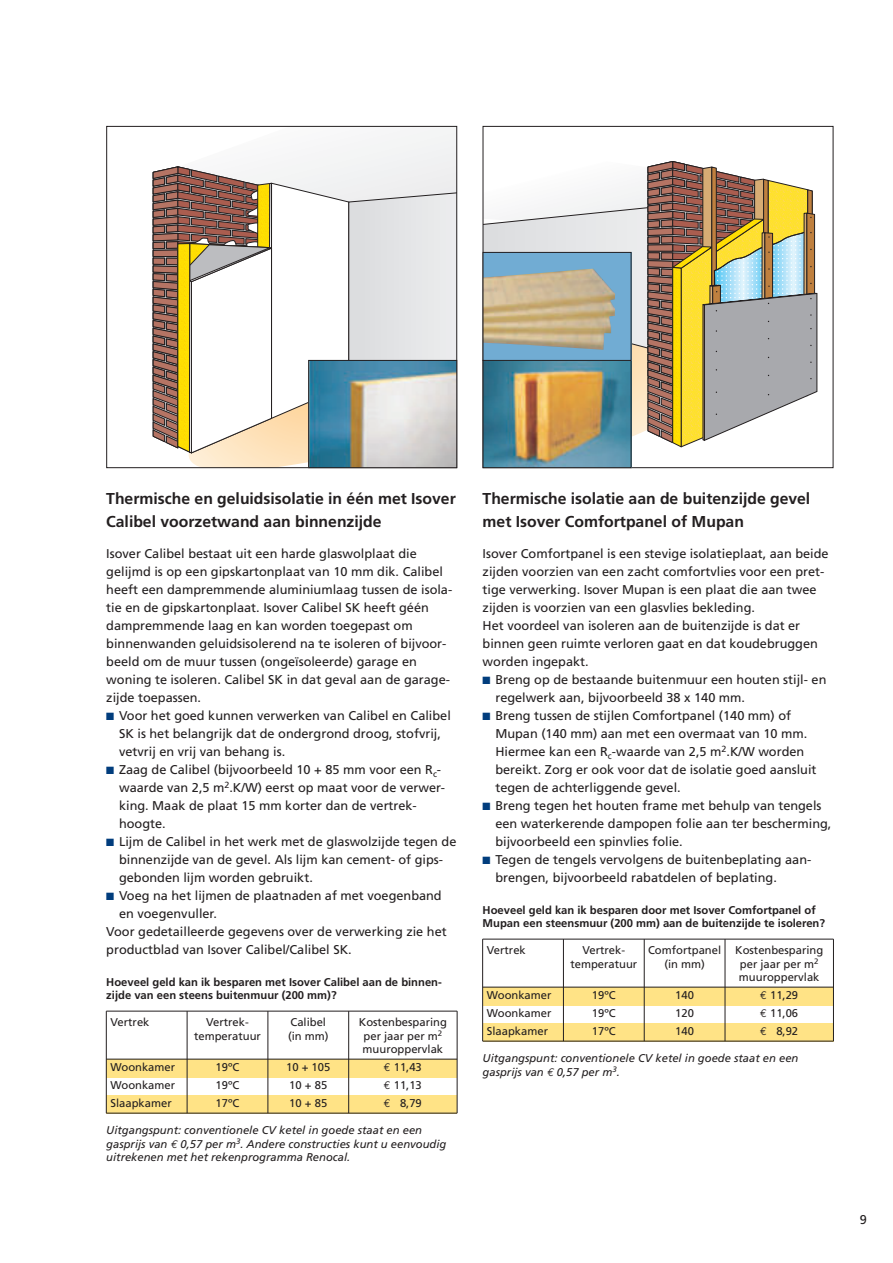
<style>
.page{position:relative;width:893px;height:1263px;background:#fff}
.page>*{position:absolute;margin:0;border:0;box-sizing:border-box;transform-origin:0 0}
.t1{font:700 15.75px/22.5px "Frutiger";color:#231f20}
.t2{font:12.75px/18px "Frutiger";color:#231f20}
.t3{font:11.25px/13.5px "Frutiger";color:#231f20}
.t4{font:italic 11.25px/13.5px "Frutiger";color:#231f20}
.t5{font:700 11.25px/13.5px "Frutiger";color:#231f20}
.s1{color:#013d7d}
.s2{font-family:"Euro Mono"}
</style>
<div class="page">
<div style="left:483px;top:1023px;width:350px;height:18px;background:#ffe386"></div>
<div style="left:483px;top:987px;width:350px;height:18px;background:#ffe386"></div>
<div style="left:106px;top:1095px;width:351px;height:18px;background:#ffe386"></div>
<div style="left:106px;top:1059px;width:351px;height:18px;background:#ffe386"></div>
<svg style="left:152px;top:128px;width:303px;height:338px"></svg>
<svg style="left:485px;top:161px;width:332px;height:299px"></svg>
<img style="left:310px;top:362px;width:145px;height:104px">
<div style="left:308px;top:360px;width:149px;height:108px;border:1px solid #231f20"></div>
<img style="left:485px;top:362px;width:144px;height:104px">
<div style="left:483px;top:360px;width:148px;height:108px;border:1px solid #231f20"></div>
<div style="left:483px;top:252px;width:148px;height:108px;background:#71acd3"></div>
<img style="left:485px;top:269px;width:130px;height:81px">
<div style="left:483px;top:252px;width:148px;height:109px;border:1px solid #231f20"></div>
<hr style="left:106px;top:1011px;width:351px;height:1px;background:#231f20">
<hr style="left:106px;top:1011px;width:1px;height:102px;background:#231f20">
<hr style="left:187px;top:1011px;width:1px;height:102px;background:#231f20">
<hr style="left:268px;top:1011px;width:1px;height:102px;background:#231f20">
<hr style="left:348px;top:1011px;width:1px;height:102px;background:#231f20">
<hr style="left:457px;top:1011px;width:1px;height:102px;background:#231f20">
<hr style="left:106px;top:1059px;width:351px;height:1px;background:#231f20">
<hr style="left:106px;top:1113px;width:351px;height:1px;background:#231f20">
<hr style="left:483px;top:939px;width:350px;height:1px;background:#231f20">
<hr style="left:482px;top:939px;width:1px;height:102px;background:#231f20">
<hr style="left:563px;top:939px;width:1px;height:102px;background:#231f20">
<hr style="left:644px;top:939px;width:1px;height:102px;background:#231f20">
<hr style="left:725px;top:939px;width:1px;height:102px;background:#231f20">
<hr style="left:833px;top:939px;width:1px;height:102px;background:#231f20">
<hr style="left:483px;top:987px;width:350px;height:1px;background:#231f20">
<hr style="left:483px;top:1041px;width:350px;height:1px;background:#231f20">
<p class="t1" style="left:106px;top:488px;width:351px">Thermische en geluidsisolatie in één met Isover<br>Calibel voorzetwand aan binnenzijde</p>
<p class="t2" style="left:106px;top:546px;width:347px">Isover Calibel bestaat uit een harde glaswolplaat die gelijmd is op een gipskartonplaat van 10 mm dik. Calibel heeft een dampremmende aluminiumlaag tussen de isola&shy;tie en de gipskartonplaat. Isover Calibel SK heeft géén dampremmende laag en kan worden toegepast om binnenwanden geluidsisolerend na te isoleren of bijvoor&shy;beeld om de muur tussen (ongeïsoleerde) garage en woning te isoleren. Calibel SK in dat geval aan de garage&shy;zijde toepassen.</p>
<p class="t2" style="left:119px;top:708px;width:333px;text-indent:-13px"><span class="s1">■</span> Voor het goed kunnen verwerken van Calibel en Calibel<br>SK is het belangrijk dat de ondergrond droog, stofvrij, vetvrij en vrij van behang is.</p>
<p class="t2" style="left:119px;top:762px;width:327px;text-indent:-13px"><span class="s1">■</span> Zaag de Calibel (bijvoorbeeld 10 + 85 mm voor een R<sub>c&shy;</sub>waarde van 2,5 m<sup>2</sup>.K/W) eerst op maat voor de verwer&shy;king. Maak de plaat 15 mm korter dan de vertrek&shy;hoogte.</p>
<p class="t2" style="left:119px;top:834px;width:339px;text-indent:-13px"><span class="s1">■</span> Lijm de Calibel in het werk met de glaswolzijde tegen de binnenzijde van de gevel. Als lijm kan cement- of gips&shy;gebonden lijm worden gebruikt.</p>
<p class="t2" style="left:106px;top:888px;width:337px"><span class="s1">■</span> Voeg na het lijmen de plaatnaden af met voegenband</p>
<p class="t2" style="left:119px;top:906px;width:99px">en voegenvuller.</p>
<p class="t2" style="left:106px;top:924px;width:342px">Voor gedetailleerde gegevens over de verwerking zie het</p>
<p class="t2" style="left:106px;top:942px;width:247px">productblad van Isover Calibel/Calibel SK.</p>
<p class="t5" style="left:106px;top:976px;width:337px">Hoeveel geld kan ik besparen met Isover Calibel aan de binnen&shy;zijde van een steens buitenmuur (200 mm)?</p>
<p class="t3" style="left:111px;top:1016px;width:40px">Vertrek</p>
<p class="t3" style="left:206px;top:1016px;width:44px">Vertrek-</p>
<p class="t3" style="left:290px;top:1016px;width:37px">Calibel</p>
<p class="t3" style="left:359px;top:1016px;width:90px">Kostenbesparing</p>
<p class="t3" style="left:194px;top:1030px;width:68px">temperatuur</p>
<p class="t3" style="left:288px;top:1030px;width:42px">(in mm)</p>
<p class="t3" style="left:363px;top:1030px;width:82px">per jaar per m<sup>2 </sup>muuroppervlak</p>
<p class="t3" style="left:111px;top:1061px;width:66px">Woonkamer</p>
<p class="t3" style="left:216px;top:1061px;width:25px">19ºC</p>
<p class="t3" style="left:286px;top:1061px;width:46px">10 + 105</p>
<p class="t3" style="left:384px;top:1061px;width:39px"><span class="s2">€</span> 11,43</p>
<p class="t3" style="left:111px;top:1079px;width:66px">Woonkamer</p>
<p class="t3" style="left:216px;top:1079px;width:25px">19ºC</p>
<p class="t3" style="left:289px;top:1079px;width:39px">10 + 85</p>
<p class="t3" style="left:384px;top:1079px;width:39px"><span class="s2">€</span> 11,13</p>
<p class="t3" style="left:111px;top:1097px;width:63px">Slaapkamer</p>
<p class="t3" style="left:216px;top:1097px;width:25px">17ºC</p>
<p class="t3" style="left:289px;top:1097px;width:39px">10 + 85</p>
<p class="t3" style="left:384px;top:1097px;width:39px"><span class="s2">€</span> 8,79</p>
<p class="t4" style="left:106px;top:1124px;width:342px">Uitgangspunt: conventionele CV ketel in goede staat en een gasprijs van <span class="s2">€</span> 0,57 per m<sup>3</sup>. Andere constructies kunt u eenvoudig uitrekenen met het rekenprogramma Renocal.</p>
<p class="t1" style="left:483px;top:488px;width:329px">Thermische isolatie aan de buitenzijde gevel met Isover Comfortpanel of Mupan</p>
<p class="t2" style="left:483px;top:546px;width:347px">Isover Comfortpanel is een stevige isolatieplaat, aan beide zijden voorzien van een zacht comfortvlies voor een pret&shy;tige verwerking. Isover Mupan is een plaat die aan twee zijden is voorzien van een glasvlies bekleding.<br>Het voordeel van isoleren aan de buitenzijde is dat er binnen geen ruimte verloren gaat en dat koudebruggen worden ingepakt.</p>
<p class="t2" style="left:495px;top:672px;width:333px;text-indent:-13px"><span class="s1">■</span> Breng op de bestaande buitenmuur een houten stijl- en regelwerk aan, bijvoorbeeld 38 x 140 mm.</p>
<p class="t2" style="left:495px;top:708px;width:323px;text-indent:-13px"><span class="s1">■</span> Breng tussen de stijlen Comfortpanel (140 mm) of Mupan (140 mm) aan met een overmaat van 10 mm.<br>Hiermee kan een R<sub>c</sub>-waarde van 2,5 m<sup>2</sup>.K/W worden bereikt. Zorg er ook voor dat de isolatie goed aansluit tegen de achterliggende gevel.</p>
<p class="t2" style="left:495px;top:798px;width:338px;text-indent:-13px"><span class="s1">■</span> Breng tegen het houten frame met behulp van tengels een waterkerende dampopen folie aan ter bescherming, bijvoorbeeld een spinvlies folie.</p>
<p class="t2" style="left:495px;top:852px;width:317px;text-indent:-13px"><span class="s1">■</span> Tegen de tengels vervolgens de buitenbeplating aan&shy;brengen, bijvoorbeeld rabatdelen of beplating.</p>
<p class="t5" style="left:483px;top:904px;width:344px">Hoeveel geld kan ik besparen door met Isover Comfortpanel of<br>Mupan een steensmuur (200 mm) aan de buitenzijde te isoleren?</p>
<p class="t3" style="left:487px;top:944px;width:40px">Vertrek</p>
<p class="t3" style="left:582px;top:944px;width:44px">Vertrek-</p>
<p class="t3" style="left:648px;top:944px;width:177px">Comfortpanel Kostenbesparing</p>
<p class="t3" style="left:570px;top:958px;width:68px">temperatuur</p>
<p class="t3" style="left:664px;top:958px;width:42px">(in mm)</p>
<p class="t3" style="left:739px;top:958px;width:82px">per jaar per m<sup>2 </sup>muuroppervlak</p>
<p class="t3" style="left:487px;top:989px;width:66px">Woonkamer</p>
<p class="t3" style="left:592px;top:989px;width:25px">19ºC</p>
<p class="t3" style="left:675px;top:989px;width:20px">140</p>
<p class="t3" style="left:760px;top:989px;width:39px"><span class="s2">€</span> 11,29</p>
<p class="t3" style="left:487px;top:1007px;width:66px">Woonkamer</p>
<p class="t3" style="left:592px;top:1007px;width:25px">19ºC</p>
<p class="t3" style="left:675px;top:1007px;width:20px">120</p>
<p class="t3" style="left:760px;top:1007px;width:39px"><span class="s2">€</span> 11,06</p>
<p class="t3" style="left:487px;top:1025px;width:63px">Slaapkamer</p>
<p class="t3" style="left:592px;top:1025px;width:25px">17ºC</p>
<p class="t3" style="left:675px;top:1025px;width:20px">140</p>
<p class="t3" style="left:760px;top:1025px;width:39px"><span class="s2">€</span> 8,92</p>
<p class="t4" style="left:483px;top:1052px;width:317px">Uitgangspunt: conventionele CV ketel in goede staat en een gasprijs van <span class="s2">€</span> 0,57 per m<sup>3</sup>.</p>
<p class="t2" style="left:860px;top:1212px;width:9px">9</p>
</div>
